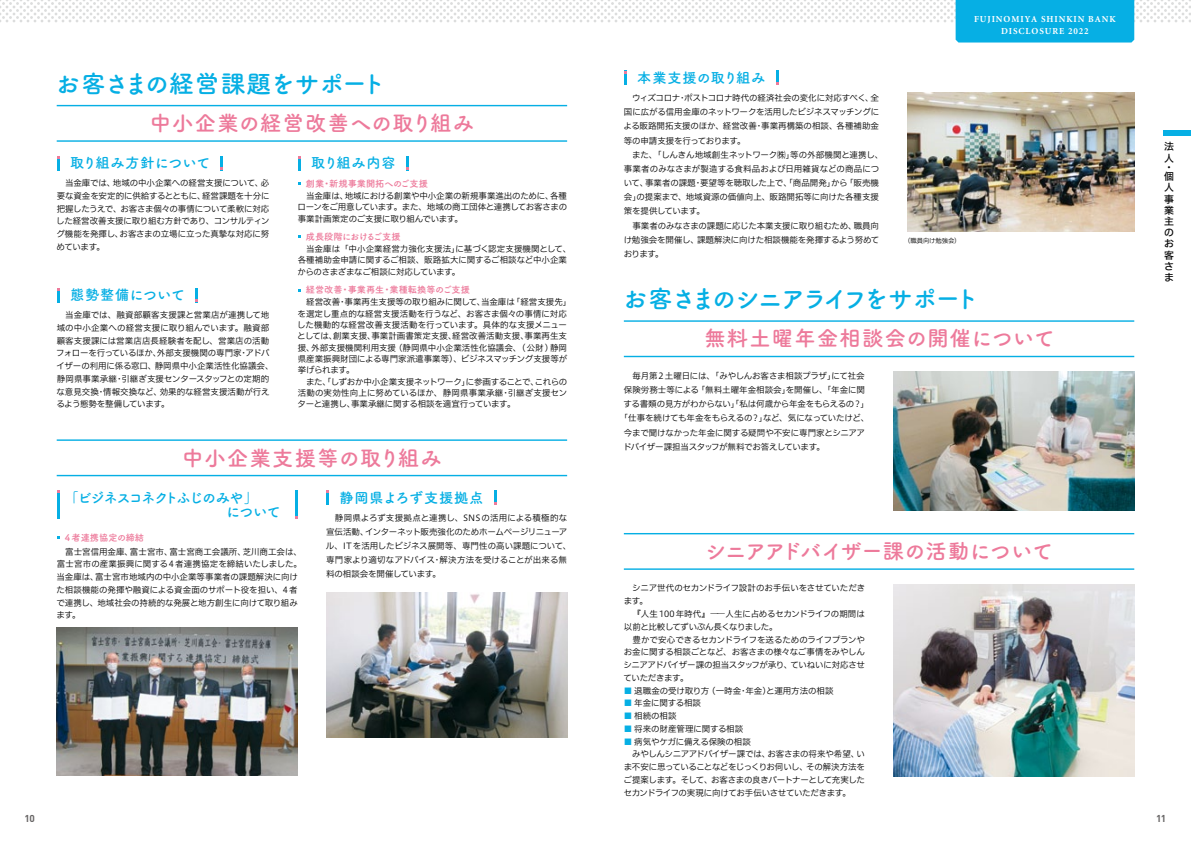
<style>
.page{position:relative;width:1191px;height:842px;background:#fff}
.page>*{position:absolute;margin:0;border:0;box-sizing:border-box;transform-origin:0 0}
.t1{font:24.8px "Tsuku A Rd Gothic Std B";letter-spacing:-.09em;color:#06afe4}
.t2{font:24.8px "Tsuku A Rd Gothic Std B";letter-spacing:-.02em;color:#06afe4}
.t3{font:21.3px "Tsuku A Rd Gothic Std B";letter-spacing:.06em;color:#ed7a9b}
.t4{font:21.3px "Tsuku A Rd Gothic Std B";letter-spacing:-.015em;color:#ed7a9b}
.t5{font:21.3px "Tsuku A Rd Gothic Std B";letter-spacing:.045em;color:#ed7a9b}
.t6{font:14.2px/14.2px "Tsuku A Rd Gothic Std B";letter-spacing:-.08em;color:#06afe4}
.t7{font:14.2px "Tsuku A Rd Gothic Std B";color:#06afe4}
.t8{font:14.2px "Tsuku A Rd Gothic Std B";letter-spacing:.06em;color:#06afe4}
.t9{font:14.2px "Tsuku A Rd Gothic Std B";letter-spacing:.035em;color:#06afe4}
.t10{font:14.2px "Tsuku A Rd Gothic Std B";letter-spacing:.01em;color:#06afe4}
.t11{font:14.2px "Tsuku A Rd Gothic Std B";letter-spacing:-.02em;color:#06afe4}
.t12{font:9.9px/11.3px "Hiragino UD Sans F Std W5";color:#000}
.t13{font:700 9.9px "DIN";color:#666464}
.t14{font:9.2px "Tsuku A Rd Gothic Std B";color:#ed7a9b}
.t15{font:700 9.2px/11.3px "Minion";letter-spacing:.1em;color:#fff;text-align:center}
.t16{font:9.2px "Tsuku A Rd Gothic Std B";letter-spacing:-.045em;color:#ed7a9b}
.t17{font:8.5px/12.8px "Hiragino UD Sans F Std W3";letter-spacing:-.015em;color:#000}
.t18{font:8.5px/12.8px "Hiragino UD Sans F Std W3";letter-spacing:-.04em;color:#000}
.t19{font:8.5px "Hiragino UD Sans F Std W3";letter-spacing:-.045em;color:#000}
.t20{font:6.4px "Hiragino UD Sans F Std W3";letter-spacing:-.02em;color:#000}
.s1{color:#06afe4}
</style>
<div class="page">
<svg style="left:0;top:0;width:1191px;height:23px"></svg>
<img style="left:893px;top:371px;width:241px;height:139px">
<img style="left:907px;top:93px;width:227px;height:139px">
<img style="left:893px;top:584px;width:241px;height:193px">
<img style="left:326px;top:592px;width:241px;height:145px">
<hr style="left:624px;top:320px;width:510px;height:2px;background:#06afe4">
<hr style="left:624px;top:356px;width:510px;height:1px;background:#06afe4">
<hr style="left:57px;top:439px;width:510px;height:2px;background:#06afe4">
<hr style="left:57px;top:475px;width:510px;height:1px;background:#06afe4">
<hr style="left:57px;top:105px;width:510px;height:1px;background:#06afe4">
<hr style="left:57px;top:140px;width:510px;height:2px;background:#06afe4">
<hr style="left:57px;top:156px;width:3px;height:14px;background:#06afe4">
<hr style="left:220px;top:156px;width:3px;height:14px;background:#06afe4">
<hr style="left:57px;top:288px;width:3px;height:14px;background:#06afe4">
<hr style="left:195px;top:288px;width:3px;height:14px;background:#06afe4">
<svg style="left:298px;top:156px;width:2px;height:14px"></svg>
<hr style="left:406px;top:156px;width:3px;height:14px;background:#06afe4">
<hr style="left:57px;top:490px;width:3px;height:29px;background:#06afe4">
<hr style="left:295px;top:490px;width:3px;height:29px;background:#06afe4">
<hr style="left:624px;top:533px;width:510px;height:1px;background:#06afe4">
<hr style="left:624px;top:568px;width:510px;height:2px;background:#06afe4">
<img style="left:57px;top:627px;width:241px;height:148px">
<hr style="left:326px;top:490px;width:3px;height:15px;background:#06afe4">
<hr style="left:494px;top:490px;width:3px;height:15px;background:#06afe4">
<svg style="left:624px;top:71px;width:2px;height:14px"></svg>
<hr style="left:776px;top:71px;width:3px;height:14px;background:#06afe4">
<div style="left:1162px;top:130px;width:29px;height:6px;background:#06afe4"></div>
<div style="left:955px;top:0;width:179px;height:43px;background:#06afe4"></div>
<h1 class="t2" style="left:55px;top:64px;width:333px">お客さまの経営課題をサポート</h1>
<h2 class="t5" style="left:150px;top:107px;width:326px">中小企業の経営改善への取り組み</h2>
<h3 class="t7" style="left:70px;top:152px;width:142px">取り組み方針について</h3>
<h3 class="t11" style="left:311px;top:152px;width:86px">取り組み内容</h3>
<p class="t17" style="left:56px;top:176px;width:215px;text-align:justify">　当金庫では、地域の中小企業への経営支援について、必要な資金を安定的に供給するとともに、経営課題を十分に把握したうえで、お客さま個々の事情について柔軟に対応した経営改善支援に取り組む方針であり、コンサルティング機能を発揮し、お客さまの立場に立った真摯な対応に努めています。</p>
<p class="t14" style="left:306px;top:176px;width:124px">創業・新規事業開拓へのご支援</p>
<p class="t17" style="left:297px;top:189px;width:271px;line-height:11.3px;text-align:justify">　当金庫は、地域における創業や中小企業の新規事業進出のために、各種ローンをご用意しています。また、地域の商工団体と連携してお客さまの事業計画策定のご支援に取り組んでいます。</p>
<p class="t16" style="left:306px;top:229px;width:96px">成長段階におけるご支援</p>
<p class="t17" style="left:297px;top:243px;width:275px;line-height:11.3px">　当金庫は「中小企業経営力強化支援法」に基づく認定支援機関として、各種補助金申請に関するご相談、販路拡大に関するご相談など中小企業からのさまざまなご相談に対応しています。</p>
<p class="t14" style="left:306px;top:283px;width:166px">経営改善・事業再生・業種転換等のご支援</p>
<p class="t17" style="left:297px;top:296px;width:275px;line-height:11.3px">　経営改善・事業再生支援等の取り組みに関して、当金庫は「経営支援先」を選定し重点的な経営支援活動を行うなど、お客さま個々の事情に対応した機動的な経営改善支援活動を行っています。具体的な支援メニューとしては、創業支援、事業計画書策定支援、経営改善活動支援、事業再生支援、外部支援機関利用支援（静岡県中小企業活性化協議会、(公財)静岡県産業振興財団による専門家派遣事業等）、ビジネスマッチング支援等が挙げられます。<br>　また、「しずおか中小企業支援ネットワーク」に参画することで、これらの活動の実効性向上に努めているほか、静岡県事業承継・引継ぎ支援センターと連携し、事業承継に関する相談を適宜行っています。</p>
<h3 class="t10" style="left:70px;top:284px;width:116px">態勢整備について</h3>
<p class="t17" style="left:56px;top:308px;width:219px">　当金庫では、融資部顧客支援課と営業店が連携して地域の中小企業への経営支援に取り組んでいます。融資部顧客支援課には営業店店長経験者を配し、営業店の活動フォローを行っているほか、外部支援機関の専門家・アドバイザーの利用に係る窓口、静岡県中小企業活性化協議会、静岡県事業承継・引継ぎ支援センタースタッフとの定期的な意見交換・情報交換など、効果的な経営支援活動が行えるよう態勢を整備しています。</p>
<h2 class="t3" style="left:182px;top:441px;width:261px">中小企業支援等の取り組み</h2>
<h3 class="t6" style="left:226px;top:490px;width:56px;text-indent:-162px">「ビジネスコネクトふじのみや」<br>について</h3>
<p class="t14" style="left:65px;top:530px;width:81px">4者連携協定の締結</p>
<p class="t17" style="left:56px;top:544px;width:247px">　富士宮信用金庫、富士宮市、富士宮商工会議所、芝川商工会は、富士宮市の産業振興に関する4者連携協定を締結いたしました。当金庫は、富士宮市地域内の中小企業等事業者の課題解決に向けた相談機能の発揮や融資による資金面のサポート役を担い、4者で連携し、地域社会の持続的な発展と地方創生に向けて取り組みます。</p>
<h3 class="t8" style="left:339px;top:487px;width:145px">静岡県よろず支援拠点</h3>
<p class="t17" style="left:326px;top:510px;width:247px;line-height:14.2px">　静岡県よろず支援拠点と連携し、SNSの活用による積極的な宣伝活動、インターネット販売強化のためホームページリニューアル、ITを活用したビジネス展開等、専門性の高い課題について、専門家より適切なアドバイス・解決方法を受けることが出来る無料の相談会を開催しています。</p>
<h3 class="t9" style="left:637px;top:67px;width:129px">本業支援の取り組み</h3>
<p class="t17" style="left:623px;top:90px;width:261px;line-height:14.2px">　ウィズコロナ・ポストコロナ時代の経済社会の変化に対応すべく、全国に広がる信用金庫のネットワークを活用したビジネスマッチングによる販路開拓支援のほか、経営改善・事業再構築の相談、各種補助金等の申請支援を行っております。<br>　また、「しんきん地域創生ネットワーク㈱」等の外部機関と連携し、事業者のみなさまが製造する食料品および日用雑貨などの商品について、事業者の課題・要望等を聴取した上で、「商品開発」から「販売機会」の提案まで、地域資源の価値向上、販路開拓等に向けた各種支援策を提供しています。<br>　事業者のみなさまの課題に応じた本業支援に取り組むため、職員向け勉強会を開催し、課題解決に向けた相談機能を発揮するよう努めております。</p>
<p class="t15" style="left:974px;top:14px;width:143px">FUJINOMIYA SHINKIN BANK<br>DISCLOSURE 2022</p>
<p class="t20" style="left:904px;top:236px;width:58px">（職員向け勉強会）</p>
<h1 class="t1" style="left:622px;top:280px;width:359px">お客さまのシニアライフをサポート</h1>
<h2 class="t3" style="left:704px;top:322px;width:352px">無料土曜年金相談会の開催について</h2>
<p class="t17" style="left:624px;top:369px;width:242px">　毎月第2土曜日には、「みやしんお客さま相談プラザ」にて社会</p>
<p class="t17" style="left:624px;top:383px;width:242px">保険労務士等による「無料土曜年金相談会」を開催し、「年金に関</p>
<p class="t17" style="left:623px;top:397px;width:247px">する書類の見方がわからない」「私は何歳から年金をもらえるの？」</p>
<p class="t17" style="left:619px;top:411px;width:251px">「仕事を続けても年金をもらえるの？」など、気になっていたけど、</p>
<p class="t17" style="left:624px;top:425px;width:243px">今まで聞けなかった年金に関する疑問や不安に専門家とシニアア</p>
<p class="t19" style="left:623px;top:440px;width:203px">ドバイザー課担当スタッフが無料でお答えしています。</p>
<h2 class="t4" style="left:705px;top:534px;width:350px">シニアアドバイザー課の活動について</h2>
<p class="t17" style="left:623px;top:581px;width:243px">　シニア世代のセカンドライフ設計のお手伝いをさせていただきます。<br>　『人生100年時代』――人生に占めるセカンドライフの期間は以前と比較してずいぶん長くなりました。<br>　豊かで安心できるセカンドライフを送るためのライフプランやお金に関する相談ごとなど、お客さまの様々なご事情をみやしんシニアアドバイザー課の担当スタッフが承り、ていねいに対応させていただきます。</p>
<p class="t17" style="left:623px;top:683px;width:211px"><span class="s1">■</span> 退職金の受け取り方（一時金・年金）と運用方法の相談</p>
<p class="t17" style="left:623px;top:696px;width:79px"><span class="s1">■</span> 年金に関する相談</p>
<p class="t17" style="left:623px;top:709px;width:54px"><span class="s1">■</span> 相続の相談</p>
<p class="t17" style="left:623px;top:722px;width:121px"><span class="s1">■</span> 将来の財産管理に関する相談</p>
<p class="t18" style="left:623px;top:734px;width:243px"><span class="s1">■</span> 病気やケガに備える保険の相談<br>　みやしんシニアアドバイザー課では、お客さまの将来や希望、いま不安に思っていることなどをじっくりお伺いし、その解決方法をご提案します。そして、お客さまの良きパートナーとして充実したセカンドライフの実現に向けてお手伝いさせていただきます。</p>
<p class="t12" style="left:1164px;top:140px;width:11px">法人</p>
<p class="t12" style="left:1164px;top:162px;width:11px;line-height:8.9px">・個</p>
<p class="t12" style="left:1164px;top:181px;width:11px;text-align:justify">人事業主のお客さま</p>
<p class="t13" style="left:25px;top:812px;width:12px">10</p>
<p class="t13" style="left:1156px;top:812px;width:11px">11</p>
</div>
